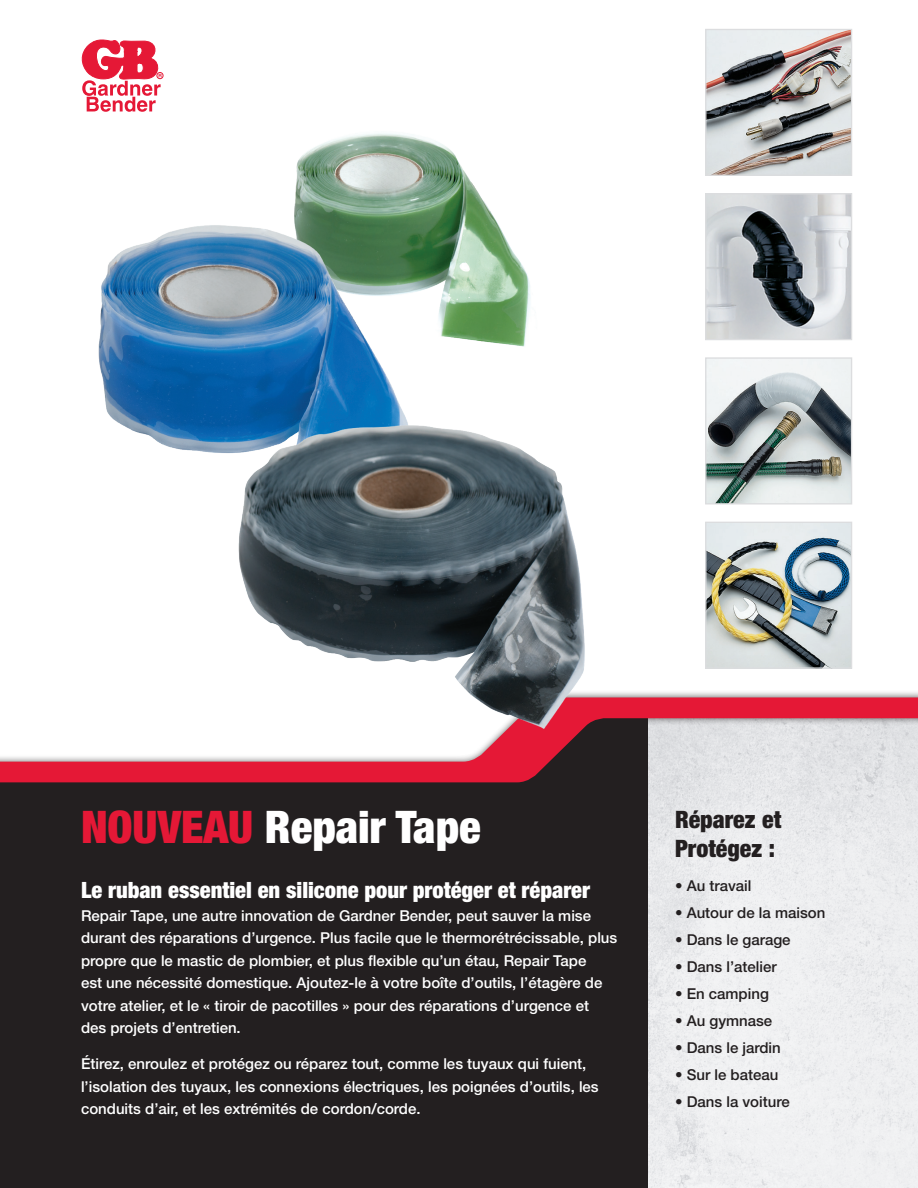
<style>
.page{position:relative;width:918px;height:1188px;background:#fff}
.page>*{position:absolute;margin:0;border:0;box-sizing:border-box;transform-origin:0 0}
.t1{font:900 condensed 45px "Helvetica Neue LT Pro";color:#fff}
.t2{font:900 condensed 24px/28.8px "Helvetica Neue LT Pro";color:#231f20}
.t3{font:900 condensed 22.5px "Helvetica Neue LT Pro";color:#fff}
.t4{font:500 15px/22.5px "Helvetica Neue LT Pro";color:#fff}
.t5{font:500 15px "Helvetica Neue LT Pro";color:#231f20}
.s1{color:#e51836}
</style>
<div class="page">
<div style="left:157px;top:72px;width:6px;height:7px;border:1px solid #e51836;border-radius:50%"></div>
<svg style="left:81px;top:39px;width:81px;height:73px"></svg>
<div style="left:0;top:790px;width:633px;height:398px;background:#231f20"></div>
<div style="left:633px;top:703px;width:285px;height:485px;background:#231f20"></div>
<img style="left:648px;top:790px;width:270px;height:398px">
<div style="left:0;top:690px;width:918px;height:100px;background:#231f20;opacity:.75"></div>
<svg style="left:0;top:698px;width:918px;height:84px"></svg>
<img style="left:294px;top:133px;width:236px;height:214px">
<img style="left:98px;top:210px;width:340px;height:243px">
<img style="left:219px;top:408px;width:385px;height:327px">
<img style="left:707px;top:31px;width:143px;height:143px">
<div style="left:705px;top:29px;width:147px;height:147px;border:1px solid #dcdddf"></div>
<img style="left:707px;top:359px;width:143px;height:144px">
<div style="left:705px;top:357px;width:147px;height:148px;border:1px solid #dcdddf"></div>
<img style="left:707px;top:195px;width:143px;height:143px">
<div style="left:705px;top:193px;width:147px;height:147px;border:1px solid #dcdddf"></div>
<img style="left:707px;top:524px;width:143px;height:143px">
<div style="left:705px;top:522px;width:147px;height:147px;border:1px solid #dcdddf"></div>
<h1 class="t1" style="left:81px;top:800px;width:401px"><span class="s1">NOUVEAU</span> Repair Tape</h1>
<h2 class="t2" style="left:675px;top:805px;width:108px">Réparez et<br>Protégez :</h2>
<p class="t5" style="left:675px;top:876px;width:78px">• Au travail</p>
<p class="t5" style="left:675px;top:903px;width:152px">• Autour de la maison</p>
<p class="t5" style="left:675px;top:930px;width:117px">• Dans le garage</p>
<p class="t5" style="left:675px;top:957px;width:103px">• Dans l’atelier</p>
<p class="t5" style="left:675px;top:984px;width:95px">• En camping</p>
<p class="t5" style="left:675px;top:1011px;width:99px">• Au gymnase</p>
<p class="t5" style="left:675px;top:1038px;width:107px">• Dans le jardin</p>
<p class="t5" style="left:675px;top:1065px;width:105px">• Sur le bateau</p>
<p class="t5" style="left:675px;top:1092px;width:116px">• Dans la voiture</p>
<h3 class="t3" style="left:81px;top:877px;width:511px">Le ruban essentiel en silicone pour protéger et réparer</h3>
<p class="t4" style="left:81px;top:904px;width:538px">Repair Tape, une autre innovation de Gardner Bender, peut sauver la mise durant des réparations d’urgence. Plus facile que le thermorétrécissable, plus propre que le mastic de plombier, et plus flexible qu’un étau, Repair Tape<br>est une nécessité domestique. Ajoutez-le à votre boîte d’outils, l’étagère de votre atelier, et le « tiroir de pacotilles » pour des réparations d’urgence et des projets d’entretien.</p>
<p class="t4" style="left:81px;top:1053px;width:519px">Étirez, enroulez et protégez ou réparez tout, comme les tuyaux qui fuient, l’isolation des tuyaux, les connexions électriques, les poignées d’outils, les conduits d’air, et les extrémités de cordon/corde.</p>
</div>
